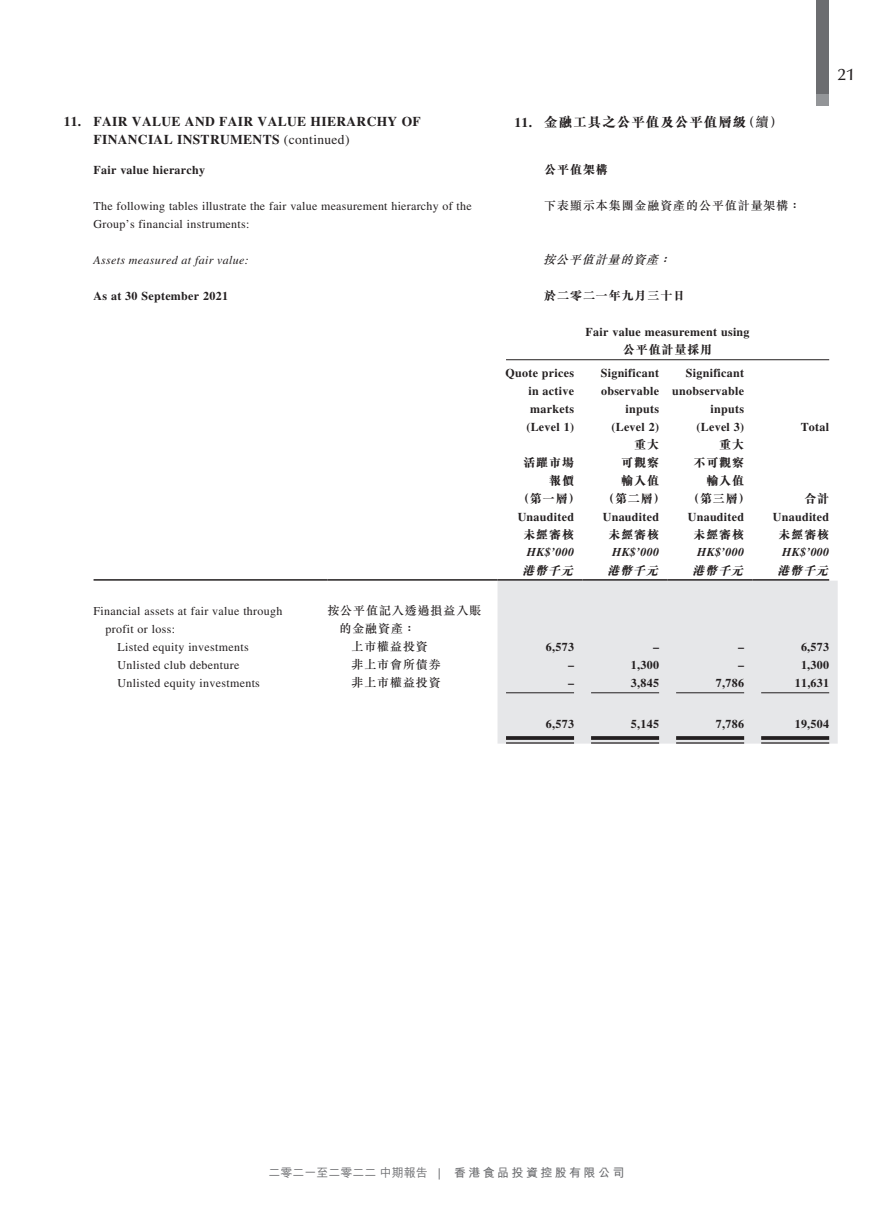
<style>
.page{position:relative;width:893px;height:1212px;background:#fff}
.page>*{position:absolute;margin:0;border:0;box-sizing:border-box;transform-origin:0 0}
.t1{font:500 16.5px "Optima LT Std";color:#231f20}
.t2{font:700 13.5px/18px "Times LT Std";letter-spacing:.025em;color:#231f20}
.t3{font:800 13.5px "M Sung HK";letter-spacing:.075em;color:#231f20}
.t4{font:700 12px/18px "Times LT Std";letter-spacing:.025em;color:#231f20;text-align:right}
.t5{font:12px/18px "Times LT Std";letter-spacing:.025em;color:#231f20}
.t6{font:800 12px "M Sung HK";letter-spacing:.075em;color:#231f20}
.t7{font:500 12px/18px "M Sung HK";letter-spacing:.075em;color:#231f20}
.t8{font:italic 700 12px "Times LT Std";letter-spacing:.025em;color:#231f20}
.t9{font:500 12px "M Hei HK";color:#6c6d70}
.t10{font:italic 12px "Times LT Std";letter-spacing:.025em;color:#231f20}
.t11{font:italic 800 12px "M Sung HK";color:#231f20}
.t12{font:italic 500 12px "M Sung HK";color:#231f20}
.s1{font-weight:400}
.s2{font-family:"Times LT Std";font-weight:700}
.s3{font-weight:500}
.s4{font-weight:700}
</style>
<div class="page">
<div style="left:816px;top:94px;width:13px;height:12px;background:#939598"></div>
<div style="left:816px;top:0;width:13px;height:94px;background:#6c6d70"></div>
<div style="left:497px;top:581px;width:341px;height:163px;background:#e6e7e9"></div>
<hr style="left:506px;top:359px;width:323px;height:1px;background:#231f20">
<hr style="left:94px;top:579px;width:233px;height:2px;background:#231f20">
<hr style="left:327px;top:579px;width:170px;height:2px;background:#231f20">
<hr style="left:497px;top:579px;width:86px;height:2px;background:#231f20">
<hr style="left:583px;top:579px;width:85px;height:2px;background:#231f20">
<hr style="left:668px;top:579px;width:85px;height:2px;background:#231f20">
<hr style="left:753px;top:579px;width:76px;height:2px;background:#231f20">
<hr style="left:506px;top:692px;width:68px;height:1px;background:#231f20">
<hr style="left:591px;top:692px;width:68px;height:1px;background:#231f20">
<hr style="left:676px;top:692px;width:68px;height:1px;background:#231f20">
<hr style="left:761px;top:692px;width:68px;height:1px;background:#231f20">
<svg style="left:506px;top:736px;width:68px;height:4px"></svg>
<hr style="left:506px;top:742px;width:68px;height:2px;background:#231f20">
<svg style="left:591px;top:736px;width:68px;height:4px"></svg>
<hr style="left:591px;top:742px;width:68px;height:2px;background:#231f20">
<svg style="left:676px;top:736px;width:68px;height:4px"></svg>
<hr style="left:676px;top:742px;width:68px;height:2px;background:#231f20">
<svg style="left:761px;top:736px;width:68px;height:4px"></svg>
<hr style="left:761px;top:742px;width:68px;height:2px;background:#231f20">
<p class="t2" style="left:94px;top:112px;width:329px;text-indent:-30px">11. FAIR VALUE AND FAIR VALUE HIERARCHY OF<br>FINANCIAL INSTRUMENTS <span class="s1">(continued)</span></p>
<p class="t4" style="left:94px;top:161px;width:113px">Fair value hierarchy</p>
<p class="t5" style="left:94px;top:196px;width:380px">The following tables illustrate the fair value measurement hierarchy of the<br>Group’s financial instruments:</p>
<p class="t10" style="left:94px;top:253px;width:157px">Assets measured at fair value:</p>
<p class="t4" style="left:94px;top:287px;width:136px">As at 30 September 2021</p>
<p class="t3" style="left:514px;top:112px;width:270px"><span class="s2">11.</span> 金融工具之公平值及公平值層級<span class="s3">（續）</span></p>
<p class="t6" style="left:544px;top:161px;width:65px">公平值架構</p>
<p class="t7" style="left:544px;top:197px;width:258px">下表顯示本集團金融資產的公平值計量架構：</p>
<h1 class="t1" style="left:838px;top:65px;width:18px">21</h1>
<p class="t12" style="left:543px;top:251px;width:133px">按公平值計量的資產：</p>
<p class="t6" style="left:544px;top:287px;width:142px">於二零二一年九月三十日</p>
<p class="t4" style="left:586px;top:323px;width:165px">Fair value measurement using</p>
<p class="t6" style="left:623px;top:341px;width:91px">公平值計量採用</p>
<p class="t4" style="left:505px;top:363px;width:70px">Quote prices in active markets (Level 1)</p>
<p class="t4" style="left:601px;top:363px;width:60px">Significant observable inputs (Level 2)</p>
<p class="t4" style="left:672px;top:363px;width:73px">Significant unobservable inputs<br>(Level 3)</p>
<p class="t4" style="left:801px;top:417px;width:30px">Total</p>
<p class="t6" style="left:523px;top:454px;width:52px">活躍市場</p>
<p class="t6" style="left:549px;top:472px;width:26px">報價</p>
<p class="t6" style="left:518px;top:490px;width:64px">（第一層）</p>
<p class="t6" style="left:634px;top:436px;width:26px">重大</p>
<p class="t6" style="left:621px;top:454px;width:39px">可觀察</p>
<p class="t6" style="left:621px;top:472px;width:39px">輸入值</p>
<p class="t6" style="left:603px;top:490px;width:64px">（第二層）</p>
<p class="t6" style="left:719px;top:436px;width:26px">重大</p>
<p class="t6" style="left:693px;top:454px;width:52px">不可觀察</p>
<p class="t6" style="left:706px;top:472px;width:39px">輸入值</p>
<p class="t6" style="left:688px;top:490px;width:64px">（第三層）</p>
<p class="t6" style="left:804px;top:490px;width:26px">合計</p>
<p class="t4" style="left:518px;top:507px;width:58px">Unaudited</p>
<p class="t4" style="left:603px;top:507px;width:58px">Unaudited</p>
<p class="t4" style="left:688px;top:507px;width:58px">Unaudited</p>
<p class="t4" style="left:773px;top:507px;width:58px">Unaudited</p>
<p class="t6" style="left:523px;top:526px;width:52px">未經審核</p>
<p class="t6" style="left:608px;top:526px;width:52px">未經審核</p>
<p class="t6" style="left:693px;top:526px;width:52px">未經審核</p>
<p class="t6" style="left:778px;top:526px;width:52px">未經審核</p>
<p class="t8" style="left:527px;top:545px;width:49px">HK$’000</p>
<p class="t8" style="left:612px;top:545px;width:49px">HK$’000</p>
<p class="t8" style="left:697px;top:545px;width:49px">HK$’000</p>
<p class="t8" style="left:782px;top:545px;width:49px">HK$’000</p>
<p class="t11" style="left:522px;top:562px;width:56px">港幣千元</p>
<p class="t11" style="left:607px;top:562px;width:56px">港幣千元</p>
<p class="t11" style="left:692px;top:562px;width:56px">港幣千元</p>
<p class="t11" style="left:777px;top:562px;width:56px">港幣千元</p>
<p class="t5" style="left:106px;top:602px;width:178px;text-indent:-12px">Financial assets at fair value through profit or loss:</p>
<p class="t7" style="left:339px;top:601px;width:143px;text-indent:-12px">按公平值記入透過損益入賬的金融資產：</p>
<p class="t5" style="left:118px;top:638px;width:133px">Listed equity investments</p>
<p class="t7" style="left:351px;top:637px;width:78px">上市權益投資</p>
<p class="t4" style="left:546px;top:638px;width:30px">6,573</p>
<p class="t4" style="left:653px;top:638px;width:7px">–</p>
<p class="t4" style="left:738px;top:638px;width:7px">–</p>
<p class="t4" style="left:801px;top:638px;width:30px">6,573</p>
<p class="t5" style="left:118px;top:656px;width:123px">Unlisted club debenture</p>
<p class="t7" style="left:351px;top:655px;width:91px">非上市會所債券</p>
<p class="t4" style="left:568px;top:656px;width:7px">–</p>
<p class="t4" style="left:631px;top:656px;width:30px">1,300</p>
<p class="t4" style="left:738px;top:656px;width:7px">–</p>
<p class="t4" style="left:801px;top:656px;width:30px">1,300</p>
<p class="t5" style="left:118px;top:674px;width:144px">Unlisted equity investments</p>
<p class="t7" style="left:351px;top:673px;width:91px">非上市權益投資</p>
<p class="t4" style="left:568px;top:674px;width:7px">–</p>
<p class="t4" style="left:631px;top:674px;width:30px">3,845</p>
<p class="t4" style="left:716px;top:674px;width:30px">7,786</p>
<p class="t4" style="left:795px;top:674px;width:36px">11,631</p>
<p class="t4" style="left:546px;top:714px;width:30px">6,573</p>
<p class="t4" style="left:631px;top:714px;width:30px">5,145</p>
<p class="t4" style="left:716px;top:714px;width:30px">7,786</p>
<p class="t4" style="left:795px;top:714px;width:36px">19,504</p>
<p class="t9" style="left:269px;top:1163px;width:357px">二零二一至二零二二 中期報告 | <span class="s4">香港食品投資控股有限公司</span></p>
</div>
